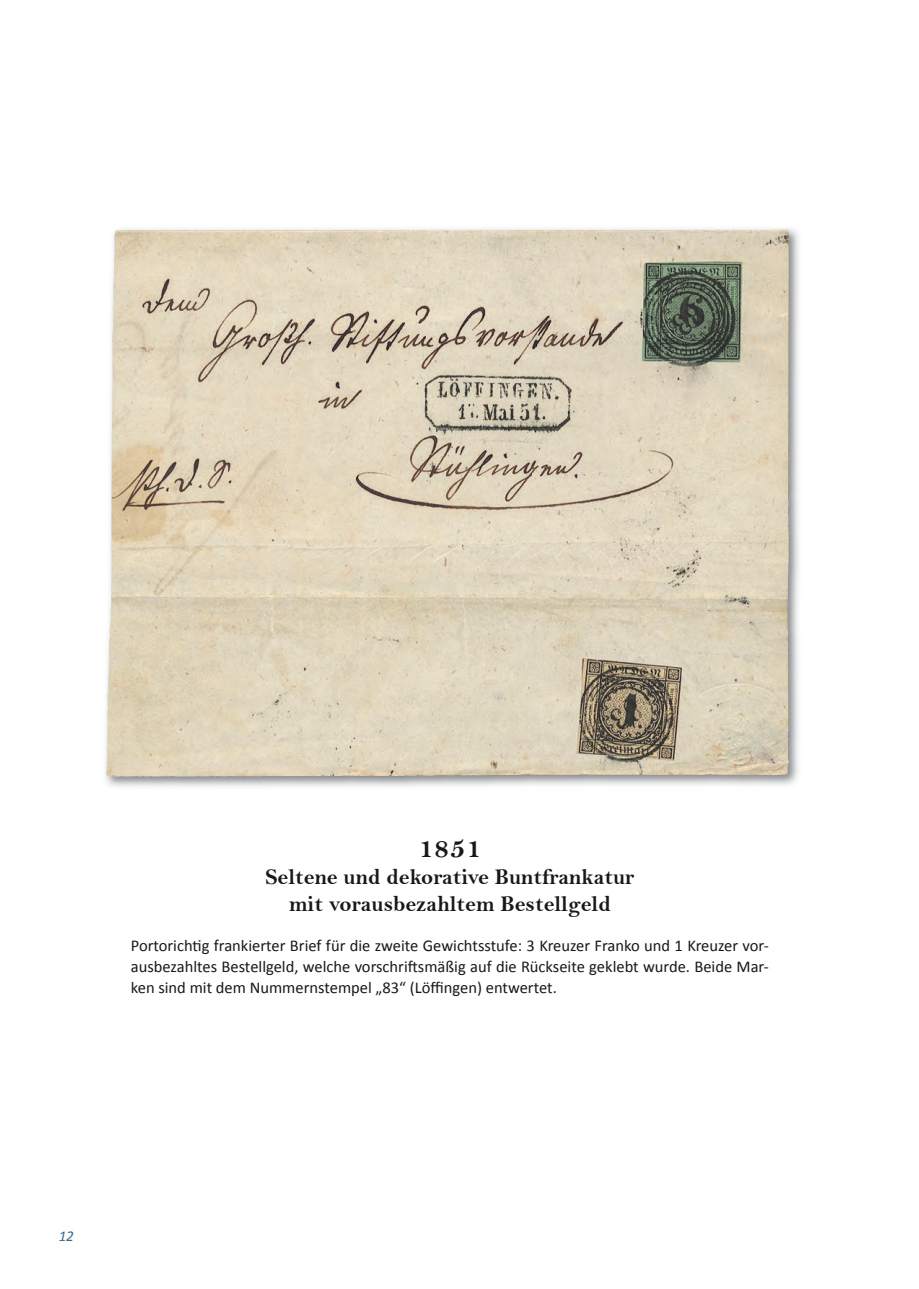
<style>
.page{position:relative;width:919px;height:1289px;background:#fff}
.page>*{position:absolute;margin:0;border:0;box-sizing:border-box;transform-origin:0 0}
.t1{font:30px "Bell MT Bold";color:#1a171c}
.t2{font:22.5px/27px "Bell MT Bold";color:#1a171c;text-align:center}
.t3{font:16.5px/21px "Calibri";color:#1a171c;text-align:justify}
.t4{font:italic 15px "Calibri";color:#3d678a}
</style>
<div class="page">
<img style="left:105px;top:228px;width:694px;height:559px">
<img style="left:106px;top:230px;width:683px;height:546px">
<h1 class="t1" style="left:418px;top:829px;width:65px">1851</h1>
<h2 class="t2" style="left:265px;top:863px;width:370px">Seltene und dekorative Buntfrankatur mit vorausbezahltem Bestellgeld</h2>
<p class="t3" style="left:131px;top:934px;width:639px">Portorichtig frankierter Brief für die zweite Gewichtsstufe: 3 Kreuzer Franko und 1 Kreuzer vor&shy;ausbezahltes Bestellgeld, welche vorschriftsmäßig auf die Rückseite geklebt wurde. Beide Mar&shy;ken sind mit dem Nummernstempel „83“ (Löffingen) entwertet.</p>
<p class="t4" style="left:59px;top:1225px;width:17px">12</p>
</div>
